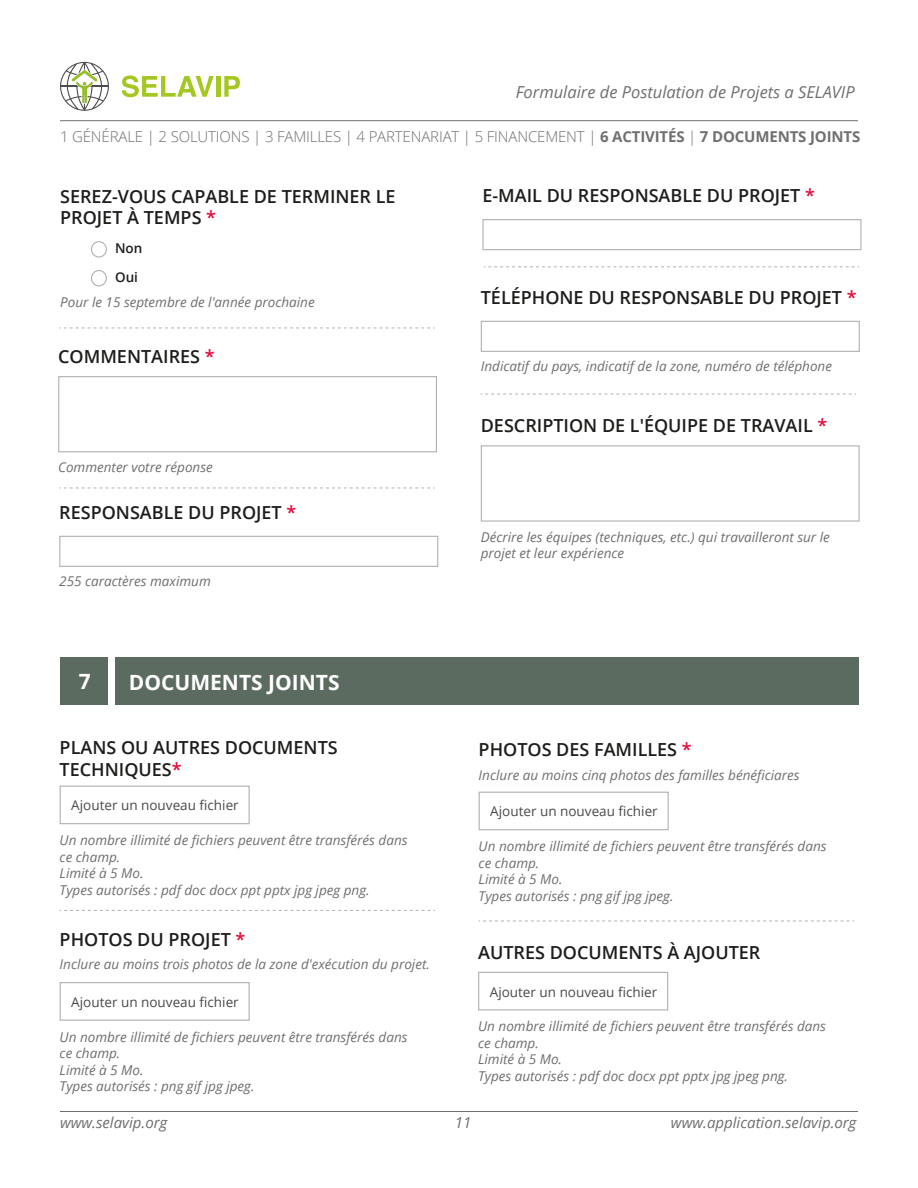
<style>
.page{position:relative;width:918px;height:1188px;background:#fff}
.page>*{position:absolute;margin:0;border:0;box-sizing:border-box;transform-origin:0 0}
.t1{font:700 21px "Open Sans";color:#fff}
.t2{font:600 18px/21.6px "Open Sans";color:#1d1d1b}
.t3{font:italic 16.5px "Open Sans";color:#706f6f}
.t4{font:300 15px "Open Sans";letter-spacing:-.01em;color:#716f6f}
.t5{font:italic 15px "Open Sans";color:#706f6f}
.t6{font:italic 13.5px/16.5px "Open Sans";color:#706f6f}
.t7{font:13.5px "Open Sans";color:#494948}
.t8{font:600 13.5px/29px "Open Sans";color:#1d1d1b}
.s1{font-weight:700}
.s2{color:#e40837}
</style>
<div class="page">
<div style="left:115px;top:657px;width:743px;height:47px;background:#5c6b60"></div>
<div style="left:60px;top:657px;width:47px;height:47px;background:#5c6b60"></div>
<hr style="left:60px;top:120px;width:798px;height:1px;background:#716f6f">
<svg style="left:122px;top:75px;width:92px;height:22px"></svg>
<hr style="left:216px;top:76px;width:4px;height:21px;background:#a5c721">
<svg style="left:224px;top:76px;width:16px;height:21px"></svg>
<svg style="left:60px;top:62px;width:49px;height:49px"></svg>
<hr style="left:60px;top:1111px;width:798px;height:1px;background:#716f6f">
<svg style="left:59px;top:328px;width:376px;height:1px"></svg>
<div style="left:59px;top:536px;width:379px;height:31px;border:1px solid #b2b1b1"></div>
<svg style="left:481px;top:394px;width:375px;height:1px"></svg>
<div style="left:481px;top:321px;width:379px;height:31px;border:1px solid #b2b1b1"></div>
<div style="left:481px;top:445px;width:379px;height:77px;border:1px solid #b2b1b1"></div>
<div style="left:482px;top:219px;width:379px;height:31px;border:1px solid #b2b1b1"></div>
<svg style="left:60px;top:910px;width:375px;height:1px"></svg>
<div style="left:60px;top:786px;width:190px;height:38px;border:1px solid #b2b1b1"></div>
<div style="left:60px;top:982px;width:190px;height:39px;border:1px solid #b2b1b1"></div>
<svg style="left:479px;top:921px;width:375px;height:1px"></svg>
<div style="left:479px;top:792px;width:190px;height:38px;border:1px solid #b2b1b1"></div>
<div style="left:478px;top:972px;width:190px;height:38px;border:1px solid #b2b1b1"></div>
<div style="left:91px;top:241px;width:16px;height:17px;border:1px solid #b2b1b1;border-radius:50%"></div>
<div style="left:91px;top:270px;width:16px;height:16px;border:1px solid #b2b1b1;border-radius:50%"></div>
<div style="left:58px;top:376px;width:379px;height:76px;border:1px solid #b2b1b1"></div>
<svg style="left:484px;top:266px;width:375px;height:1px"></svg>
<svg style="left:59px;top:488px;width:376px;height:1px"></svg>
<p class="t3" style="left:516px;top:80px;width:341px">Formulaire de Postulation de Projets a SELAVIP</p>
<p class="t4" style="left:60px;top:127px;width:802px">1 GÉNÉRALE | 2 SOLUTIONS | 3 FAMILLES | 4 PARTENARIAT | 5 FINANCEMENT | <span class="s1">6 ACTIVITÉS</span> | <span class="s1">7 DOCUMENTS JOINTS</span></p>
<h2 class="t2" style="left:60px;top:185px;width:337px">SEREZ-VOUS CAPABLE DE TERMINER LE<br>PROJET À TEMPS <span class="s2">*</span></h2>
<p class="t8" style="left:115px;top:234px;width:29px">Non<br>Oui</p>
<p class="t6" style="left:60px;top:294px;width:256px">Pour le 15 septembre de l'année prochaine</p>
<h2 class="t2" style="left:58px;top:345px;width:158px">COMMENTAIRES <span class="s2">*</span></h2>
<p class="t6" style="left:58px;top:459px;width:156px">Commenter votre réponse</p>
<h2 class="t2" style="left:59px;top:501px;width:239px">RESPONSABLE DU PROJET <span class="s2">*</span></h2>
<p class="t6" style="left:59px;top:572px;width:153px">255 caractères maximum</p>
<h1 class="t1" style="left:79px;top:667px;width:13px">7</h1>
<h1 class="t1" style="left:129px;top:667px;width:212px">DOCUMENTS JOINTS</h1>
<h2 class="t2" style="left:60px;top:737px;width:280px">PLANS OU AUTRES DOCUMENTS<br>TECHNIQUES<span class="s2">*</span></h2>
<p class="t7" style="left:71px;top:796px;width:169px">Ajouter un nouveau fichier</p>
<p class="t6" style="left:60px;top:832px;width:349px">Un nombre illimité de fichiers peuvent être transférés dans ce champ.<br>Limité à 5 Mo.<br>Types autorisés : pdf doc docx ppt pptx jpg jpeg png.</p>
<h2 class="t2" style="left:60px;top:929px;width:187px">PHOTOS DU PROJET <span class="s2">*</span></h2>
<p class="t6" style="left:60px;top:955px;width:372px">Inclure au moins trois photos de la zone d'exécution du projet.</p>
<p class="t7" style="left:71px;top:993px;width:169px">Ajouter un nouveau fichier</p>
<p class="t6" style="left:60px;top:1028px;width:349px">Un nombre illimité de fichiers peuvent être transférés dans ce champ.<br>Limité à 5 Mo.<br>Types autorisés : png gif jpg jpeg.</p>
<h2 class="t2" style="left:482px;top:185px;width:334px">E-MAIL DU RESPONSABLE DU PROJET <span class="s2">*</span></h2>
<h2 class="t2" style="left:481px;top:286px;width:377px">TÉLÉPHONE DU RESPONSABLE DU PROJET <span class="s2">*</span></h2>
<p class="t6" style="left:481px;top:357px;width:353px">Indicatif du pays, indicatif de la zone, numéro de téléphone</p>
<h2 class="t2" style="left:481px;top:415px;width:348px">DESCRIPTION DE L'ÉQUIPE DE TRAVAIL <span class="s2">*</span></h2>
<p class="t6" style="left:481px;top:528px;width:351px">Décrire les équipes (techniques, etc.) qui travailleront sur le projet et leur expérience</p>
<h2 class="t2" style="left:479px;top:738px;width:215px">PHOTOS DES FAMILLES <span class="s2">*</span></h2>
<p class="t6" style="left:479px;top:766px;width:323px">Inclure au moins cinq photos des familles bénéficiares</p>
<p class="t7" style="left:490px;top:802px;width:169px">Ajouter un nouveau fichier</p>
<p class="t6" style="left:479px;top:838px;width:349px">Un nombre illimité de fichiers peuvent être transférés dans ce champ.<br>Limité à 5 Mo.<br>Types autorisés : png gif jpg jpeg.</p>
<h2 class="t2" style="left:478px;top:941px;width:284px">AUTRES DOCUMENTS À AJOUTER</h2>
<p class="t7" style="left:490px;top:982px;width:169px">Ajouter un nouveau fichier</p>
<p class="t6" style="left:478px;top:1018px;width:349px">Un nombre illimité de fichiers peuvent être transférés dans ce champ.<br>Limité à 5 Mo.<br>Types autorisés : pdf doc docx ppt pptx jpg jpeg png.</p>
<p class="t5" style="left:60px;top:1112px;width:109px">www.selavip.org</p>
<p class="t5" style="left:455px;top:1112px;width:18px">11</p>
<p class="t5" style="left:671px;top:1112px;width:187px">www.application.selavip.org</p>
</div>
